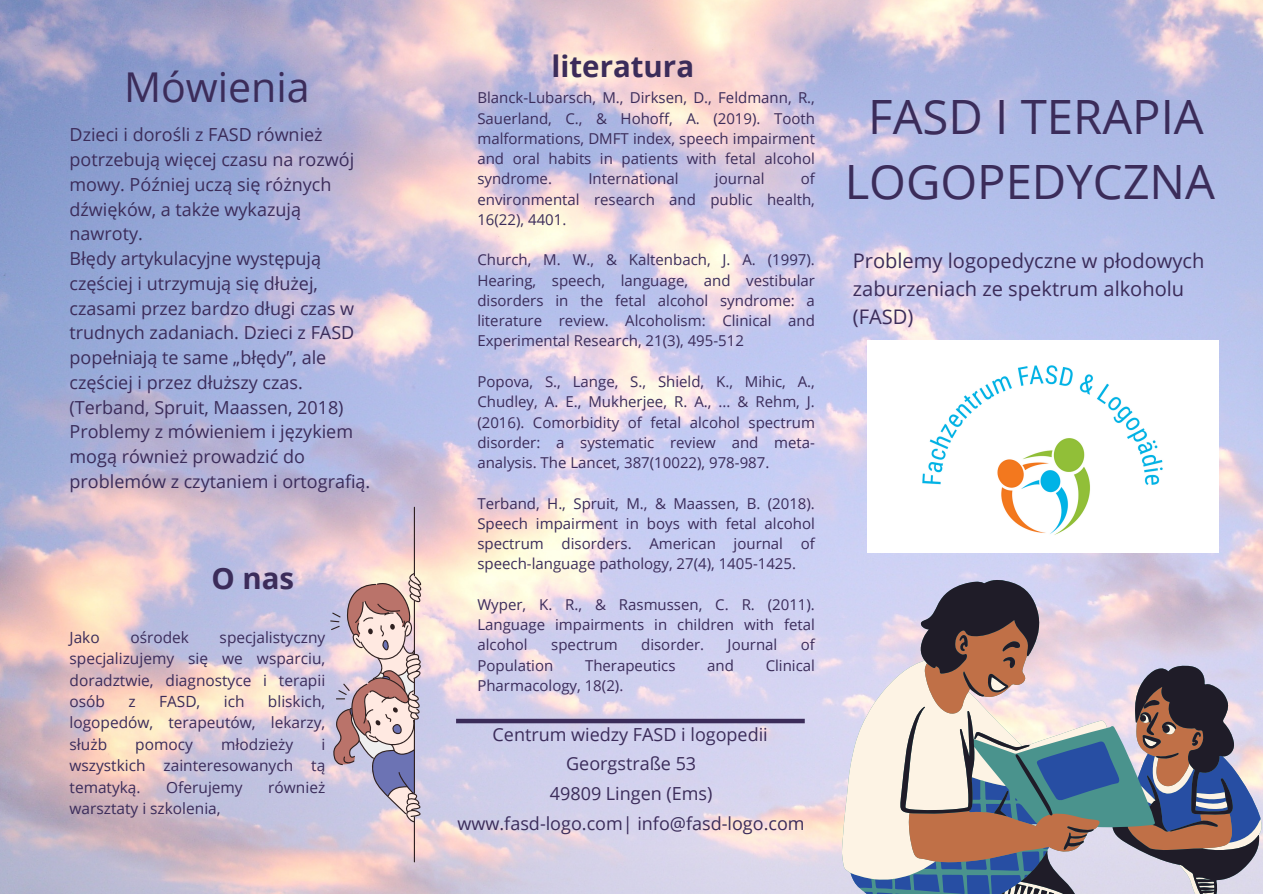
<style>
.page{position:relative;width:1263px;height:894px;background:#fff}
.page>*{position:absolute;margin:0;border:0;box-sizing:border-box;transform-origin:0 0}
.t1{font:47.25px/65.2px "Open Sans";color:#3b2c5a;text-align:center}
.t2{font:41.1px "Open Sans";color:#3b2c5a}
.t3{font:700 29.4px "Open Sans";color:#3b2c5a}
.t4{font:20.1px/27.6px "Open Sans";color:#3b2c5a}
.t5{font:18px/24.8px "Open Sans";color:#3b2c5a}
.t6{font:15.45px/21.3px "Open Sans";color:#3b2c5a;text-align:justify}
.t7{font:15px/20.2px "Open Sans";color:#3b2c5a;text-align:justify}
</style>
<div class="page">
<svg style="left:842px;top:578px;width:420px;height:82px;background:#d5d3f0"></svg>
<svg style="left:842px;top:660px;width:420px;height:233px;background:#eae4e3"></svg>
<svg style="left:900px;top:578px;width:360px;height:315px;background:#9d969f"></svg>
<div style="left:456px;top:718px;width:349px;height:5px;background:#3b2c5a"></div>
<hr style="left:414px;top:506px;width:1px;height:70px;background:#2e2020">
<hr style="left:414px;top:816px;width:1px;height:46px;background:#2e2020">
<svg style="left:330px;top:573px;width:91px;height:249px;background:#c7b2ba"></svg>
<img style="left:922px;top:365px;width:241px;height:170px">
<p class="t2" style="left:124px;top:58px;width:187px">Mówienia</p>
<p class="t5" style="left:70px;top:122px;width:286px">Dzieci i dorośli z FASD również potrzebują więcej czasu na rozwój mowy. Później uczą się różnych dźwięków, a także wykazują nawroty.</p>
<p class="t5" style="left:70px;top:245px;width:302px">Błędy artykulacyjne występują częściej i utrzymują się dłużej, czasami przez bardzo długi czas w trudnych zadaniach. Dzieci z FASD popełniają te same „błędy”, ale częściej i przez dłuższy czas. (Terband, Spruit, Maassen, 2018)<br>Problemy z mówieniem i językiem mogą również prowadzić do problemów z czytaniem i ortografią.</p>
<p class="t3" style="left:211px;top:557px;width:84px">O nas</p>
<p class="t6" style="left:70px;top:626px;width:32px">Jako</p>
<p class="t6" style="left:130px;top:626px;width:60px">ośrodek</p>
<p class="t6" style="left:70px;top:626px;width:257px;text-indent:150px">specjalistyczny specjalizujemy się we wsparciu, doradztwie, diagnostyce i terapii osób</p>
<p class="t6" style="left:70px;top:690px;width:257px;text-indent:198px">bliskich, logopedów, terapeutów, lekarzy, służb</p>
<p class="t6" style="left:128px;top:690px;width:9px">z</p>
<p class="t6" style="left:159px;top:690px;width:43px">FASD,</p>
<p class="t6" style="left:224px;top:690px;width:22px">ich</p>
<p class="t6" style="left:135px;top:732px;width:59px">pomocy</p>
<p class="t6" style="left:221px;top:732px;width:73px">młodzieży</p>
<p class="t6" style="left:70px;top:732px;width:257px;text-indent:252px">i wszystkich zainteresowanych tą tematyką.</p>
<p class="t6" style="left:166px;top:775px;width:78px">Oferujemy</p>
<p class="t6" style="left:268px;top:775px;width:58px">również</p>
<p class="t6" style="left:70px;top:797px;width:153px">warsztaty i szkolenia,</p>
<p class="t3" style="left:552px;top:45px;width:144px">literatura</p>
<p class="t7" style="left:477px;top:87px;width:339px">Blanck-Lubarsch, M., Dirksen, D., Feldmann, R., Sauerland, C., &amp; Hohoff, A. (2019). Tooth malformations, DMFT index, speech impairment and oral habits in patients with fetal alcohol syndrome.</p>
<p class="t7" style="left:477px;top:168px;width:339px;text-indent:323px">of environmental research and public health, 16(22), 4401.</p>
<p class="t7" style="left:477px;top:249px;width:339px">Church, M. W., &amp; Kaltenbach, J. A. (1997).<br>Hearing, speech, language, and vestibular disorders in the fetal alcohol syndrome: a literature review. Alcoholism: Clinical and Experimental Research, 21(3), 495-512</p>
<p class="t7" style="left:477px;top:371px;width:339px">Popova, S., Lange, S., Shield, K., Mihic, A., Chudley, A. E., Mukherjee, R. A., ... &amp; Rehm, J. (2016). Comorbidity of fetal alcohol spectrum disorder: a systematic review and meta&shy;analysis. The Lancet, 387(10022), 978-987.</p>
<p class="t7" style="left:477px;top:492px;width:339px">Terband, H., Spruit, M., &amp; Maassen, B. (2018).<br>Speech impairment in boys with fetal alcohol spectrum disorders. American journal of speech-language pathology, 27(4), 1405-1425.</p>
<p class="t7" style="left:477px;top:593px;width:339px">Wyper, K. R., &amp; Rasmussen, C. R. (2011).<br>Language impairments in children with fetal alcohol</p>
<p class="t7" style="left:588px;top:168px;width:92px">International</p>
<p class="t7" style="left:715px;top:168px;width:51px">journal</p>
<p class="t7" style="left:551px;top:634px;width:68px">spectrum</p>
<p class="t7" style="left:641px;top:634px;width:65px">disorder.</p>
<p class="t7" style="left:728px;top:634px;width:51px">Journal</p>
<p class="t7" style="left:801px;top:634px;width:16px">of</p>
<p class="t7" style="left:477px;top:654px;width:77px">Population</p>
<p class="t7" style="left:585px;top:654px;width:92px">Therapeutics</p>
<p class="t7" style="left:707px;top:654px;width:28px">and</p>
<p class="t7" style="left:766px;top:654px;width:51px">Clinical</p>
<p class="t7" style="left:477px;top:674px;width:147px">Pharmacology, 18(2).</p>
<p class="t5" style="left:493px;top:721px;width:277px">Centrum wiedzy FASD i logopedii</p>
<p class="t5" style="left:566px;top:750px;width:132px">Georgstraße 53</p>
<p class="t5" style="left:550px;top:780px;width:164px">49809 Lingen (Ems)</p>
<p class="t5" style="left:458px;top:810px;width:349px">www.fasd-logo.com| info@fasd-logo.com</p>
<p class="t1" style="left:845px;top:83px;width:372px">FASD I TERAPIA<br>LOGOPEDYCZNA</p>
<p class="t4" style="left:853px;top:246px;width:353px">Problemy logopedyczne w płodowych zaburzeniach ze spektrum alkoholu (FASD)</p>
</div>
